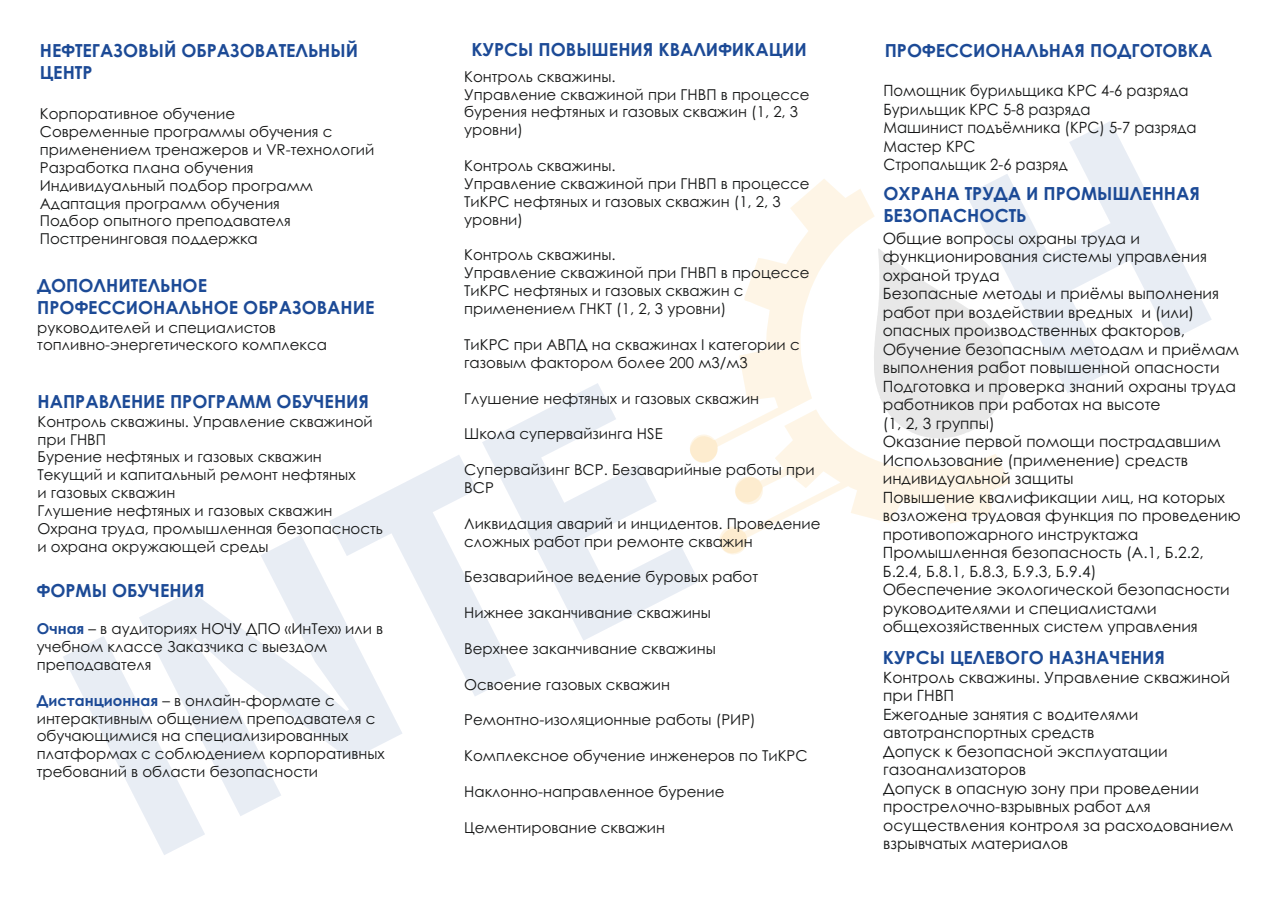
<style>
.page{position:relative;width:1280px;height:910px;background:#fff}
.page>*{position:absolute;margin:0;border:0;box-sizing:border-box;transform-origin:0 0}
.t1{font:700 18px/21.8px "Century Gothic";color:#1c4a96}
.t2{font:15.45px/18.5px "Century Gothic";color:#151616}
.t3{font:15.45px/18.5px "Century Gothic";color:#151616;scale:.95 1}
.t4{font:15px/17.9px "Century Gothic";color:#151616}
.s1{font-weight:700;color:#1c4a96}
</style>
<div class="page">
<svg style="left:63px;top:383px;width:636px;height:472px"></svg>
<svg style="left:966px;top:121px;width:246px;height:272px"></svg>
<svg style="left:687px;top:179px;width:188px;height:286px"></svg>
<svg style="left:688px;top:248px;width:322px;height:309px"></svg>
<p class="t1" style="left:40px;top:41px;width:320px">НЕФТЕГАЗОВЫЙ ОБРАЗОВАТЕЛЬНЫЙ<br>ЦЕНТР</p>
<p class="t4" style="left:40px;top:106px;width:336px">Корпоративное обучение<br>Современные программы обучения с применением тренажеров и VR-технологий<br>Разработка плана обучения<br>Индивидуальный подбор программ<br>Адаптация программ обучения<br>Подбор опытного преподавателя<br>Посттренинговая поддержка</p>
<p class="t1" style="left:37px;top:276px;width:339px">ДОПОЛНИТЕЛЬНОЕ<br>ПРОФЕССИОНАЛЬНОЕ ОБРАЗОВАНИЕ</p>
<p class="t4" style="left:37px;top:320px;width:291px">руководителей и специалистов топливно-энергетического комплекса</p>
<p class="t1" style="left:38px;top:392px;width:333px">НАПРАВЛЕНИЕ ПРОГРАММ ОБУЧЕНИЯ</p>
<p class="t4" style="left:38px;top:414px;width:347px">Контроль скважины. Управление скважиной при ГНВП<br>Бурение нефтяных и газовых скважин<br>Текущий и капитальный ремонт нефтяных<br>и газовых скважин<br>Глушение нефтяных и газовых скважин<br>Охрана труда, промышленная безопасность и охрана окружающей среды</p>
<p class="t1" style="left:37px;top:581px;width:169px">ФОРМЫ ОБУЧЕНИЯ</p>
<p class="t4" style="left:37px;top:621px;width:348px"><span class="s1">Очная</span> – в аудиториях НОЧУ ДПО «ИнТех» или в учебном классе Заказчика с выездом преподавателя</p>
<p class="t4" style="left:37px;top:693px;width:349px"><span class="s1">Дистанционная</span> – в онлайн-формате с интерактивным общением преподавателя с обучающимися на специализированных платформах с соблюдением корпоративных требований в области безопасности</p>
<p class="t1" style="left:471px;top:40px;width:337px">КУРСЫ ПОВЫШЕНИЯ КВАЛИФИКАЦИИ</p>
<p class="t4" style="left:464px;top:69px;width:347px">Контроль скважины.<br>Управление скважиной при ГНВП в процессе бурения нефтяных и газовых скважин (1, 2, 3 уровни)</p>
<p class="t4" style="left:464px;top:158px;width:347px">Контроль скважины.<br>Управление скважиной при ГНВП в процессе<br>ТиКРС нефтяных и газовых скважин (1, 2, 3 уровни)</p>
<p class="t4" style="left:464px;top:247px;width:347px">Контроль скважины.<br>Управление скважиной при ГНВП в процессе<br>ТиКРС нефтяных и газовых скважин с применением ГНКТ (1, 2, 3 уровни)</p>
<p class="t4" style="left:464px;top:337px;width:337px">ТиКРС при АВПД на скважинах I категории с газовым фактором более 200 м3/м3</p>
<p class="t4" style="left:464px;top:391px;width:297px">Глушение нефтяных и газовых скважин</p>
<p class="t4" style="left:464px;top:426px;width:200px">Школа супервайзинга HSE</p>
<p class="t4" style="left:464px;top:462px;width:352px">Супервайзинг ВСР. Безаварийные работы при<br>ВСР</p>
<p class="t4" style="left:464px;top:516px;width:358px">Ликвидация аварий и инцидентов. Проведение сложных работ при ремонте скважин</p>
<p class="t4" style="left:464px;top:569px;width:295px">Безаварийное ведение буровых работ</p>
<p class="t4" style="left:464px;top:605px;width:248px">Нижнее заканчивание скважины</p>
<p class="t4" style="left:464px;top:641px;width:253px">Верхнее заканчивание скважины</p>
<p class="t4" style="left:464px;top:677px;width:207px">Освоение газовых скважин</p>
<p class="t4" style="left:464px;top:712px;width:293px">Ремонтно-изоляционные работы (РИР)</p>
<p class="t4" style="left:464px;top:748px;width:345px">Комплексное обучение инженеров по ТиКРС</p>
<p class="t4" style="left:464px;top:784px;width:262px">Наклонно-направленное бурение</p>
<p class="t4" style="left:464px;top:820px;width:202px">Цементирование скважин</p>
<p class="t1" style="left:885px;top:41px;width:329px">ПРОФЕССИОНАЛЬНАЯ ПОДГОТОВКА</p>
<p class="t3" style="left:883px;top:83px;width:331px">Помощник бурильщика КРС 4-6 разряда<br>Бурильщик КРС 5-8 разряда<br>Машинист подъёмника (КРС) 5-7 разряда<br>Мастер КРС<br>Стропальщик 2-6 разряд</p>
<p class="t1" style="left:883px;top:184px;width:318px">ОХРАНА ТРУДА И ПРОМЫШЛЕННАЯ<br>БЕЗОПАСНОСТЬ</p>
<p class="t2" style="left:883px;top:230px;width:360px">Общие вопросы охраны труда и функционирования системы управления охраной труда<br>Безопасные методы и приёмы выполнения работ при воздействии вредных и (или) опасных производственных факторов, Обучение безопасным методам и приёмам выполнения работ повышенной опасности Подготовка и проверка знаний охраны труда работников при работах на высоте<br>(1, 2, 3 группы)<br>Оказание первой помощи пострадавшим Использование (применение) средств индивидуальной защиты<br>Повышение квалификации лиц, на которых возложена трудовая функция по проведению противопожарного инструктажа Промышленная безопасность (А.1, Б.2.2, Б.2.4, Б.8.1, Б.8.3, Б.9.3, Б.9.4)<br>Обеспечение экологической безопасности руководителями и специалистами общехозяйственных систем управления</p>
<p class="t1" style="left:883px;top:648px;width:284px">КУРСЫ ЦЕЛЕВОГО НАЗНАЧЕНИЯ</p>
<p class="t2" style="left:883px;top:669px;width:352px">Контроль скважины. Управление скважиной при ГНВП<br>Ежегодные занятия с водителями автотранспортных средств<br>Допуск к безопасной эксплуатации газоанализаторов<br>Допуск в опасную зону при проведении прострелочно-взрывных работ для осуществления контроля за расходованием взрывчатых материалов</p>
</div>
